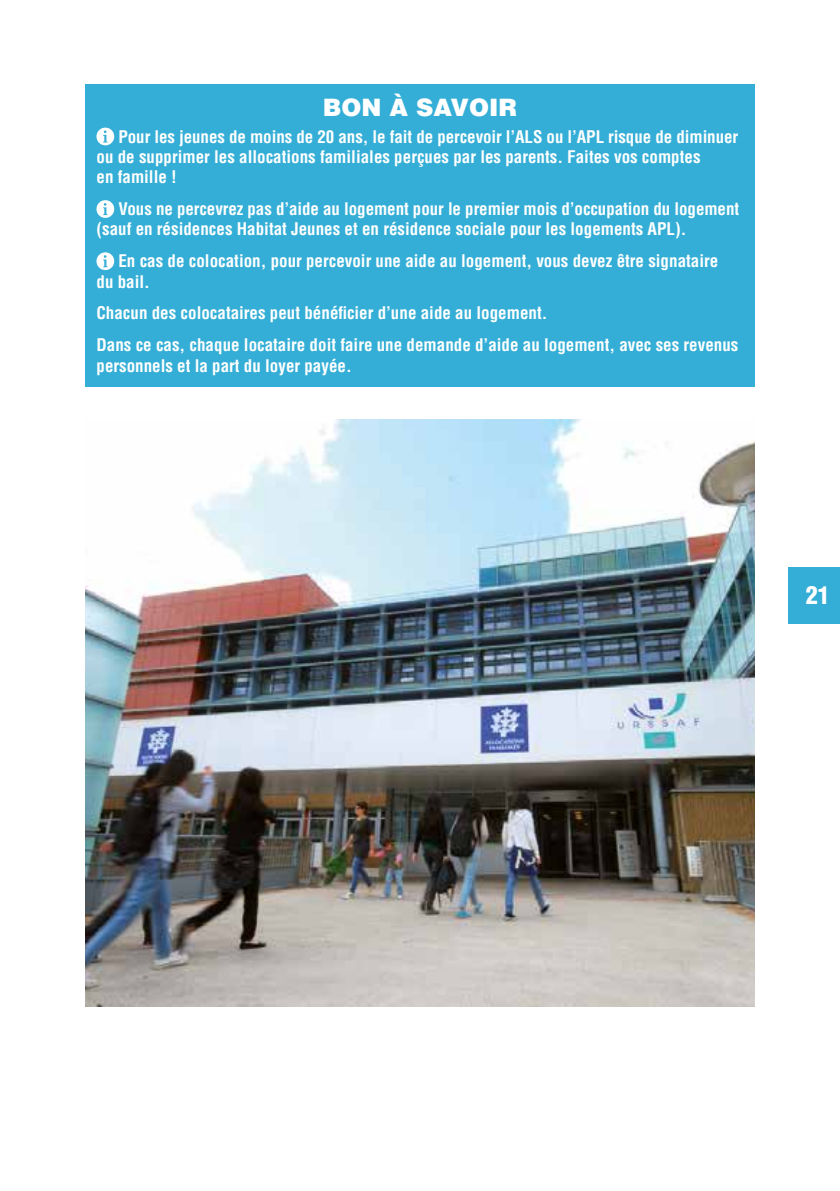
<style>
.page{position:relative;width:840px;height:1191px;background:#fff}
.page>*{position:absolute;margin:0;border:0;box-sizing:border-box;transform-origin:0 0}
.t1{font:900 24px "Helvetica LT Std";color:#fff}
.t2{font:900 condensed 24px "Helvetica LT Std";color:#fff}
.t3{font:700 condensed 17px/20.4px "Helvetica LT Std";color:#fff}
</style>
<div class="page">
<img style="left:85px;top:420px;width:669px;height:586px">
<div style="left:85px;top:84px;width:669px;height:303px;background:#34aed6"></div>
<svg style="left:96px;top:128px;width:18px;height:17px"></svg>
<svg style="left:96px;top:200px;width:18px;height:18px"></svg>
<svg style="left:96px;top:252px;width:18px;height:18px"></svg>
<div style="left:788px;top:567px;width:51px;height:57px;background:#34aed6"></div>
<h1 class="t1" style="left:322px;top:92px;width:196px">BON À SAVOIR</h1>
<p class="t3" style="left:96px;top:126px;width:643px;text-indent:22px">Pour les jeunes de moins de 20 ans, le fait de percevoir l’ALS ou l’APL risque de diminuer ou de supprimer les allocations familiales perçues par les parents. Faites vos comptes<br>en famille !</p>
<p class="t3" style="left:96px;top:198px;width:644px;text-indent:22px">Vous ne percevrez pas d’aide au logement pour le premier mois d’occupation du logement (sauf en résidences Habitat Jeunes et en résidence sociale pour les logements APL).</p>
<p class="t3" style="left:96px;top:251px;width:623px;text-indent:22px">En cas de colocation, pour percevoir une aide au logement, vous devez être signataire du bail.</p>
<p class="t3" style="left:96px;top:297px;width:643px;line-height:31.8px">Chacun des colocataires peut bénéficier d’une aide au logement.<br>Dans ce cas, chaque locataire doit faire une demande d’aide au logement, avec ses revenus</p>
<p class="t3" style="left:96px;top:355px;width:256px">personnels et la part du loyer payée.</p>
<h1 class="t2" style="left:805px;top:580px;width:25px">21</h1>
</div>
